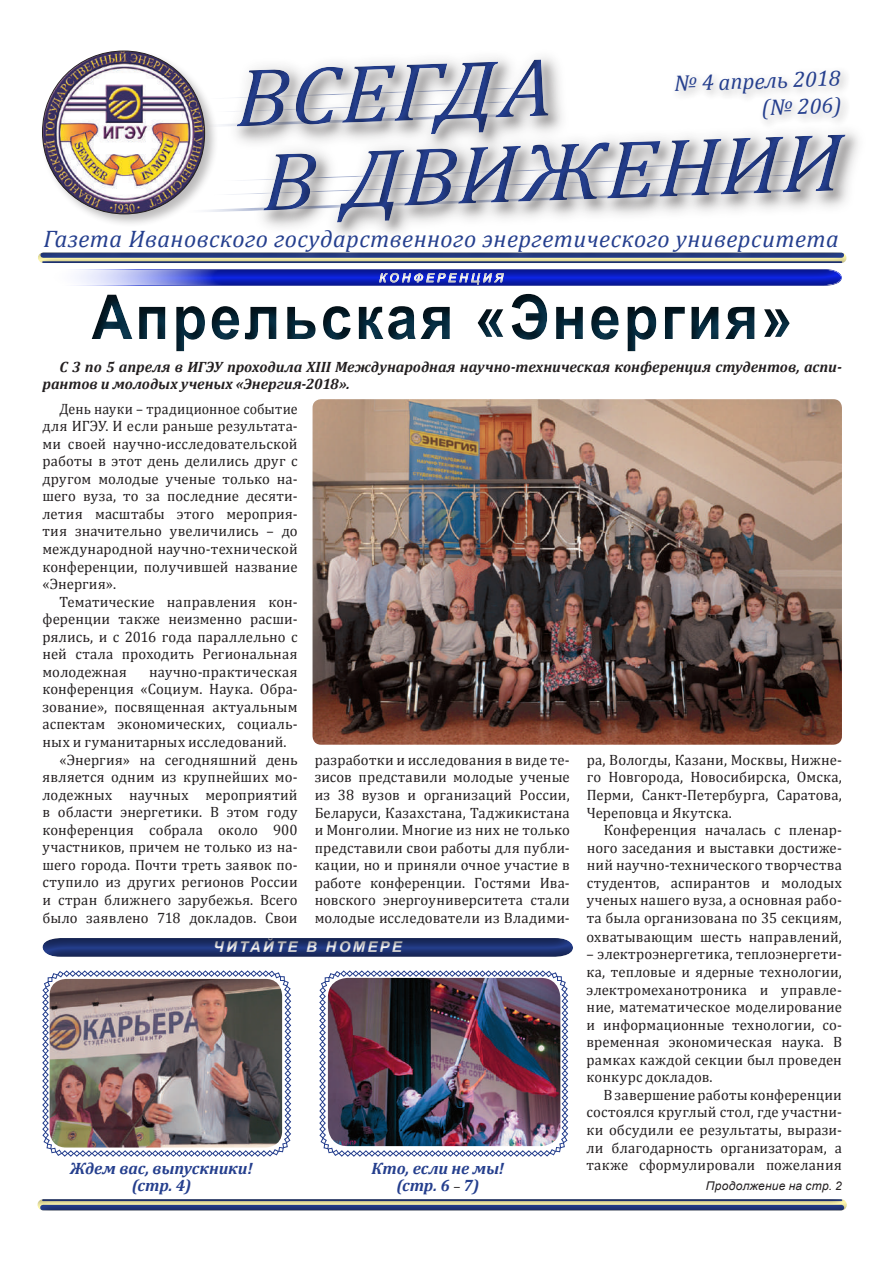
<style>
.page{position:relative;width:893px;height:1263px;background:#fff}
.page>*{position:absolute;margin:0;border:0;box-sizing:border-box;transform-origin:0 0}
.t1{font:italic 83.4px/84.9px "Cambria";color:#253f8e;scale:1.09 1}
.t2{font:700 61.95px "Arial";letter-spacing:.05em;color:#053c58;scale:.91 1}
.t3{font:italic 24px "Cambria";letter-spacing:.02em;color:#253f8e}
.t4{font:italic 22.5px/27px "Cambria";color:#253f8e;text-align:right}
.t5{font:italic 700 16.5px/17px "Cambria";letter-spacing:-.01em;color:#253f8e;text-align:center}
.t6{font:15px/17.5px "Cambria";letter-spacing:.01em;color:#231f20;text-align:justify}
.t7{font:15px/17.5px "Cambria";letter-spacing:.01em;color:#231f20;text-align:justify;scale:.93 1}
.t8{font:italic 700 15px/17px "Cambria";color:#231f20}
.t9{font:italic 700 14.85px "Arial";letter-spacing:.15em;color:#fff}
.t10{font:italic 12px "Arial";letter-spacing:.02em;color:#231f20}
.s1{font-weight:400;font-style:normal;font-size:14.4px;color:#231f20}
</style>
<div class="page">
<div style="left:40px;top:49px;width:185px;height:186px;background:#231f20;opacity:.3"></div>
<img style="left:43px;top:51px;width:162px;height:163px;border-radius:81px">
<img style="left:121px;top:49px;width:450px;height:169px">
<svg style="left:38px;top:218px;width:809px;height:45px"></svg>
<div style="left:0;top:1154px;width:891px;height:102px;background:#231f20;opacity:.5"></div>
<svg style="left:175px;top:49px;width:683px;height:166px"></svg>
<div style="left:42px;top:925px;width:532px;height:33px;background:#231f20;opacity:.5"></div>
<div style="left:42px;top:257px;width:801px;height:31px;background:#231f20;opacity:.5"></div>
<svg style="left:42px;top:970px;width:249px;height:187px"></svg>
<svg style="left:319px;top:970px;width:249px;height:187px"></svg>
<div style="left:42px;top:275px;width:851px;height:89px;background:#231f20;opacity:.75"></div>
<img style="left:313px;top:399px;width:529px;height:346px">
<img style="left:50px;top:979px;width:232px;height:168px">
<img style="left:328px;top:978px;width:232px;height:168px">
<h1 class="t1" style="left:232px;top:52px;width:557px;rotate:-2deg">ВСЕГДА<br>В ДВИЖЕНИИ</h1>
<h3 class="t3" style="left:44px;top:222px;width:797px">Газета Ивановского государственного энергетического университета</h3>
<h3 class="t4" style="left:674px;top:69px;width:168px;rotate:-2deg">№ 4 апрель 2018 (№ 206)</h3>
<h2 class="t2" style="left:92px;top:276px;width:772px">Апрельская «Энергия»</h2>
<p class="t8" style="left:43px;top:357px;width:801px;text-indent:17px">С 3 по 5 апреля в ИГЭУ проходила XIII Международная научно-техническая конференция студентов, аспи&shy;рантов и молодых ученых «Энергия-2018».</p>
<p class="t7" style="left:43px;top:400px;width:276px;text-indent:17px">День науки – традиционное событие для ИГЭУ. И если раньше результата&shy;ми своей научно-исследовательской работы в этот день делились друг с другом молодые ученые только на&shy;шего вуза, то за последние десяти&shy;летия масштабы этого мероприя&shy;тия значительно увеличились – до международной научно-технической конференции, получившей название «Энергия».</p>
<p class="t6" style="left:43px;top:593px;width:257px;text-indent:17px">Тематические направления кон&shy;ференции также неизменно расши&shy;рялись, и с 2016 года параллельно с ней стала проходить Региональная молодежная</p>
<p class="t6" style="left:149px;top:663px;width:150px">научно-практическая</p>
<p class="t6" style="left:43px;top:680px;width:257px">конференция «Социум. Наука. Обра-</p>
<p class="t6" style="left:43px;top:698px;width:257px">зование», посвященная актуальным</p>
<p class="t6" style="left:43px;top:715px;width:257px">аспектам экономических, социаль-</p>
<p class="t6" style="left:43px;top:733px;width:246px">ных и гуманитарных исследований.</p>
<p class="t6" style="left:60px;top:751px;width:240px">«Энергия» на сегодняшний день</p>
<p class="t6" style="left:43px;top:768px;width:257px">является одним из крупнейших мо-</p>
<p class="t6" style="left:43px;top:786px;width:257px">лодежных научных мероприятий</p>
<p class="t6" style="left:43px;top:803px;width:257px">в области энергетики. В этом году</p>
<p class="t6" style="left:43px;top:821px;width:257px">конференция собрала около 900</p>
<p class="t6" style="left:43px;top:838px;width:257px">участников, причем не только из на-</p>
<p class="t6" style="left:43px;top:856px;width:257px">шего города. Почти треть заявок по-</p>
<p class="t6" style="left:43px;top:873px;width:257px">ступило из других регионов России</p>
<p class="t6" style="left:43px;top:891px;width:257px">и стран ближнего зарубежья. Всего</p>
<p class="t6" style="left:43px;top:908px;width:257px">было заявлено 718 докладов. Свои</p>
<p class="t6" style="left:315px;top:751px;width:257px">разработки и исследования в виде те&shy;зисов представили молодые ученые из 38 вузов и организаций России, Беларуси, Казахстана, Таджикистана и Монголии. Многие из них не только представили свои работы для публи&shy;кации, но и приняли очное участие в работе конференции. Гостями Ива&shy;новского энергоуниверситета стали молодые исследователи из Владими-</p>
<p class="t6" style="left:587px;top:751px;width:257px">ра, Вологды, Казани, Москвы, Нижне&shy;го Новгорода, Новосибирска, Омска, Перми, Санкт-Петербурга, Саратова, Череповца и Якутска.</p>
<p class="t6" style="left:587px;top:821px;width:257px;text-indent:17px">Конференция началась с пленар&shy;ного заседания и выставки достиже&shy;ний научно-технического творчества студентов, аспирантов и молодых ученых нашего вуза, а основная рабо&shy;та была организована по 35 секциям,</p>
<p class="t9" style="left:213px;top:937px;width:190px">ЧИТАЙТЕ В НОМЕРЕ</p>
<p class="t5" style="left:70px;top:1159px;width:184px">Ждем вас, выпускники! (стр. 4)</p>
<p class="t5" style="left:372px;top:1159px;width:134px">Кто, если не мы! (стр. 6 <span class="s1">–</span> 7)</p>
<p class="t6" style="left:587px;top:928px;width:257px">охватывающим шесть направлений,</p>
<p class="t6" style="left:587px;top:945px;width:257px">– электроэнергетика, теплоэнергети&shy;ка, тепловые и ядерные технологии, электромеханотроника и управле&shy;ние, математическое моделирование и информационные технологии, со&shy;временная экономическая наука. В рамках каждой секции был проведен конкурс докладов.</p>
<p class="t6" style="left:587px;top:1086px;width:257px;text-indent:17px">В завершение работы конференции состоялся круглый стол, где участни&shy;ки обсудили ее результаты, вырази&shy;ли благодарность организаторам, а также сформулировали пожелания</p>
<p class="t10" style="left:706px;top:1178px;width:137px">Продолжение на стр. 2</p>
</div>
